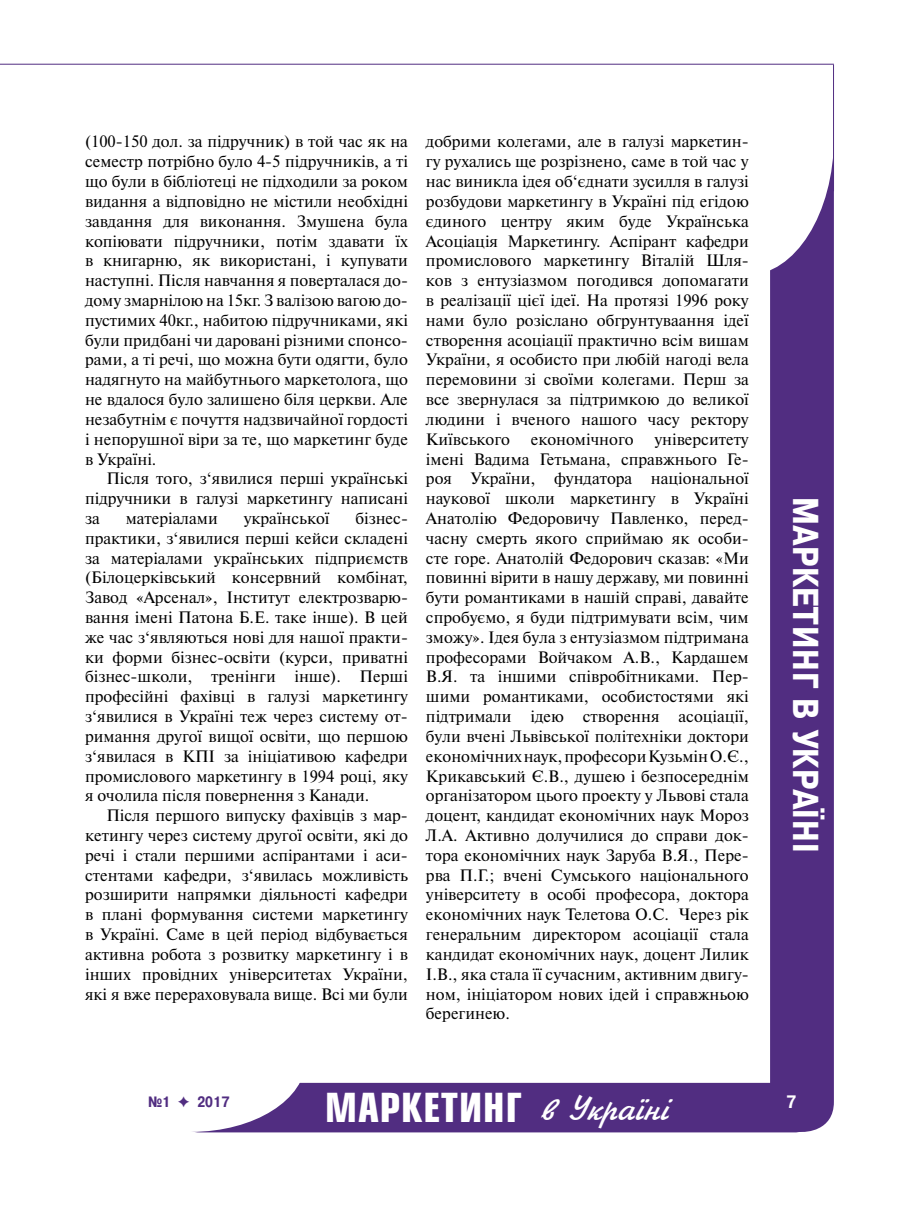
<style>
.page{position:relative;width:919px;height:1217px;background:#fff}
.page>*{position:absolute;margin:0;border:0;box-sizing:border-box;transform-origin:0 0}
.t1{font:700 39px "Europe Cond";letter-spacing:.025em;color:#fff}
.t2{font:700 36px "Pragmatica Cond C";letter-spacing:.025em;color:#fff}
.t3{font:700 18px "Pragmatica Cond C";color:#fff}
.t4{font:16.5px/19.8px "Newton C";color:#000;text-align:justify}
.t5{font:700 15px "Pragmatica Cond C";color:#512d81}
.s1{font-family:"Jikharev";font-weight:400;font-size:36px}
.s2{font-family:"Dixieland";font-weight:400}
</style>
<div class="page">
<div style="left:770px;top:111px;width:63px;height:1020px;background:#512d81;border-radius:30px"></div>
<div style="left:661px;top:0;width:172px;height:275px;background:#fff;border-radius:50%"></div>
<div style="left:177px;top:1082px;width:641px;height:50px;background:#512d81;border-radius:22px"></div>
<div style="left:76px;top:986px;width:230px;height:145px;background:#fff;border-radius:50%"></div>
<hr style="left:0;top:64px;width:833px;height:1px;background:#512d81">
<hr style="left:833px;top:65px;width:1px;height:126px;background:#512d81">
<p class="t4" style="left:85px;top:132px;width:324px">(100-150 дол. за підручник) в той час як на семестр потрібно було 4-5 підручників, а ті що були в бібліотеці не підходили за роком видання а відповідно не містили необхідні завдання для виконання. Змушена була копіювати підручники, потім здавати їх в книгарню, як використані, і купувати наступні. Після навчання я поверталася до&shy;дому змарнілою на 15кг. З валізою вагою до&shy;пустимих 40кг., набитою підручниками, які були придбані чи даровані різними спонсо&shy;рами, а ті речі, що можна бути одягти, було надягнуто на майбутнього маркетолога, що не вдалося було залишено біля церкви. Але незабутнім є почуття надзвичайної гордості і непорушної віри за те, що маркетинг буде в Україні.</p>
<p class="t4" style="left:85px;top:468px;width:324px;text-indent:21px">Після того, з‘явилися перші українські підручники в галузі маркетингу написані за</p>
<p class="t4" style="left:85px;top:508px;width:324px;text-indent:270px">бізнес&shy;практики, з‘явилися перші кейси складені за матеріалами українських підприємств (Білоцерківський консервний комбінат, Завод «Арсенал», Інститут електрозварю&shy;вання імені Патона Б.Е. таке інше). В цей же час з‘являються нові для нашої практи&shy;ки форми бізнес-освіти (курси, приватні бізнес-школи, тренінги інше). Перші професійні фахівці в галузі маркетингу з‘явилися в Україні теж через систему от&shy;римання другої вищої освіти, що першою з‘явилася в КПІ за ініціативою кафедри промислового маркетингу в 1994 році, яку я очолила після повернення з Канади.</p>
<p class="t4" style="left:85px;top:805px;width:324px;text-indent:21px">Після першого випуску фахівців з мар&shy;кетингу через систему другої освіти, які до речі і стали першими аспірантами і аси&shy;стентами кафедри, з‘явилась можливість розширити напрямки діяльності кафедри в плані формування системи маркетингу в Україні. Саме в цей період відбувається активна робота з розвитку маркетингу і в інших провідних університетах України, які я вже перераховувала вище. Всі ми були</p>
<p class="t4" style="left:126px;top:508px;width:93px">матеріалами</p>
<p class="t4" style="left:244px;top:508px;width:87px">української</p>
<p class="t4" style="left:426px;top:132px;width:324px">добрими колегами, але в галузі маркетин&shy;гу рухались ще розрізнено, саме в той час у нас виникла ідея об‘єднати зусилля в галузі розбудови маркетингу в Україні під егідою єдиного центру яким буде Українська Асоціація Маркетингу. Аспірант кафедри промислового маркетингу Віталій Шля&shy;ков з ентузіазмом погодився допомагати в реалізації цієї ідеї. На протязі 1996 року нами було розіслано обгрунтуваання ідеї створення асоціації практично всім вишам України, я особисто при любій нагоді вела перемовини зі своїми колегами. Перш за все звернулася за підтримкою до великої людини і вченого нашого часу ректору Київського</p>
<p class="t4" style="left:426px;top:429px;width:324px;text-indent:228px">університету імені Вадима Гетьмана, справжнього Ге&shy;роя України, фундатора національної наукової школи маркетингу в Україні Анатолію Федоровичу Павленко, перед&shy;часну смерть якого сприймаю як особи&shy;сте горе. Анатолій Федорович сказав: «Ми повинні вірити в нашу державу, ми повинні бути романтиками в нашій справі, давайте спробуємо, я буди підтримувати всім, чим зможу». Ідея була з ентузіазмом підтримана професорами Войчаком А.В., Кардашем В.Я. та іншими співробітниками. Пер&shy;шими романтиками, особистостями які підтримали ідею створення асоціації, були вчені Львівської політехніки доктори економічних наук, професори Кузьмін О.Є., Крикавський Є.В., душею і безпосереднім організатором цього проекту у Львові стала доцент, кандидат економічних наук Мороз Л.А. Активно долучилися до справи док&shy;тора економічних наук Заруба В.Я., Пере&shy;рва П.Г.; вчені Сумського національного університету в особі професора, доктора економічних наук Телетова О.С. Через рік генеральним директором асоціації стала кандидат економічних наук, доцент Лилик І.В., яка стала її сучасним, активним двигу&shy;ном, ініціатором нових ідей і справжньою берегинею.</p>
<p class="t4" style="left:531px;top:429px;width:104px">економічного</p>
<h2 class="t2" style="left:825px;top:497px;width:356px;rotate:90deg">Маркетинг в україні</h2>
<h1 class="t1" style="left:325px;top:1081px;width:345px">МАРКЕТИНГ <span class="s1">в Україні</span></h1>
<p class="t5" style="left:148px;top:1092px;width:83px">№1 <span class="s2">F</span> 2017</p>
<p class="t3" style="left:786px;top:1090px;width:11px">7</p>
</div>
